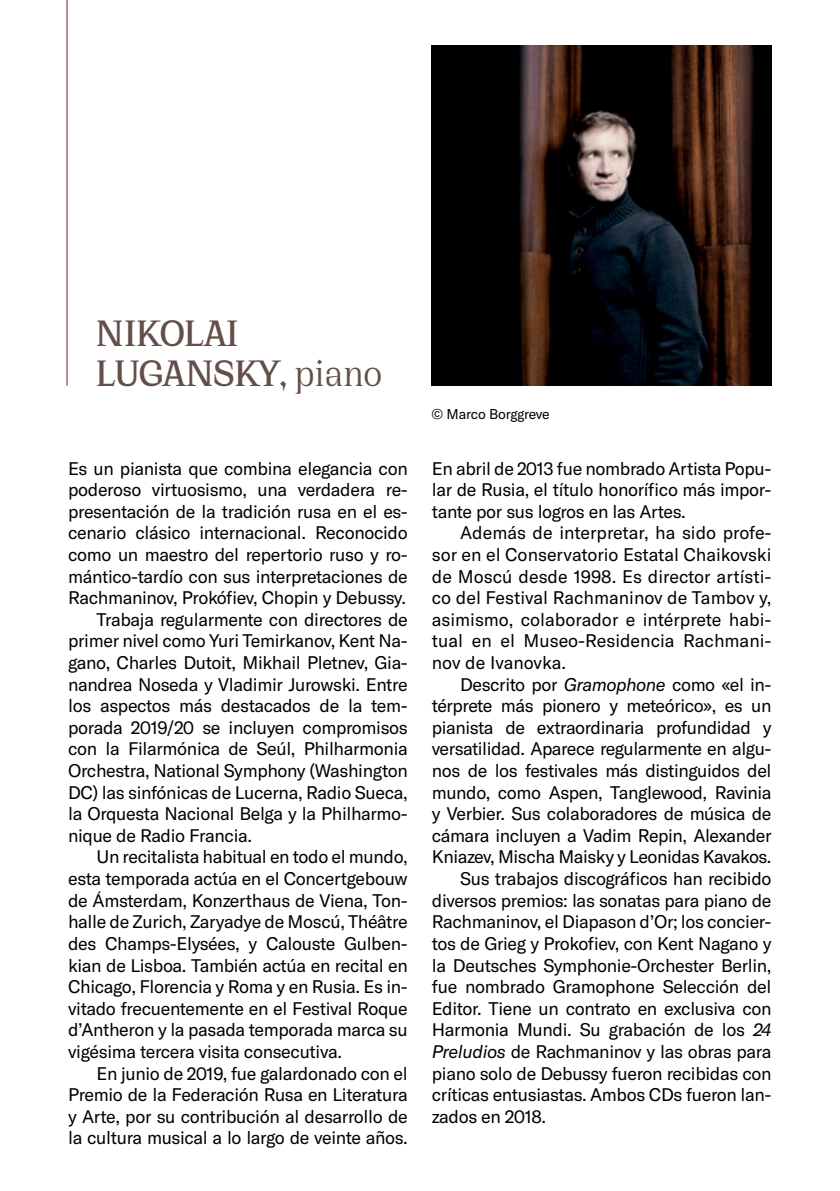
<style>
.page{position:relative;width:840px;height:1191px;background:#fff}
.page>*{position:absolute;margin:0;border:0;box-sizing:border-box;transform-origin:0 0}
.t1{font:700 40px/40px "Cirka";letter-spacing:-.03em;color:#644e49}
.t2{font:18px/21.6px "GT America";letter-spacing:-.02em;color:#000;text-align:justify}
.t3{font:14px "GT America";letter-spacing:-.02em;color:#000}
.s1{font-weight:400}
.s2{font-style:italic}
</style>
<div class="page">
<hr style="left:67px;top:0;width:1px;height:386px;background:#751c20">
<img style="left:431px;top:45px;width:340px;height:341px">
<h1 class="t1" style="left:96px;top:313px;width:287px">NIKOLAI<br>LUGANSKY, <span class="s1">piano</span></h1>
<p class="t2" style="left:68px;top:457px;width:341px">Es un pianista que combina elegancia con</p>
<p class="t2" style="left:68px;top:479px;width:341px">poderoso virtuosismo, una verdadera re-</p>
<p class="t2" style="left:68px;top:500px;width:341px">presentación de la tradición rusa en el es-</p>
<p class="t2" style="left:68px;top:522px;width:341px">cenario clásico internacional. Reconocido</p>
<p class="t2" style="left:68px;top:544px;width:341px">como un maestro del repertorio ruso y ro-</p>
<p class="t2" style="left:68px;top:565px;width:341px">mántico-tardío con sus interpretaciones de</p>
<p class="t2" style="left:68px;top:587px;width:339px">Rachmaninov, Prokófiev, Chopin y Debussy.</p>
<p class="t2" style="left:96px;top:608px;width:312px">Trabaja regularmente con directores de</p>
<p class="t2" style="left:68px;top:630px;width:341px">primer nivel como Yuri Temirkanov, Kent Na-</p>
<p class="t2" style="left:68px;top:652px;width:341px">gano, Charles Dutoit, Mikhail Pletnev, Gia-</p>
<p class="t2" style="left:68px;top:673px;width:341px">nandrea Noseda y Vladimir Jurowski. Entre</p>
<p class="t2" style="left:68px;top:695px;width:341px">los aspectos más destacados de la tem-</p>
<p class="t2" style="left:68px;top:716px;width:341px">porada 2019/20 se incluyen compromisos</p>
<p class="t2" style="left:68px;top:738px;width:341px">con la Filarmónica de Seúl, Philharmonia</p>
<p class="t2" style="left:68px;top:760px;width:341px">Orchestra, National Symphony (Washington</p>
<p class="t2" style="left:68px;top:781px;width:341px">DC) las sinfónicas de Lucerna, Radio Sueca,</p>
<p class="t2" style="left:68px;top:803px;width:341px">la Orquesta Nacional Belga y la Philharmo-</p>
<p class="t2" style="left:68px;top:824px;width:185px">nique de Radio Francia.</p>
<p class="t2" style="left:96px;top:846px;width:313px">Un recitalista habitual en todo el mundo,</p>
<p class="t2" style="left:68px;top:868px;width:341px">esta temporada actúa en el Concertgebouw</p>
<p class="t2" style="left:68px;top:889px;width:341px">de Ámsterdam, Konzerthaus de Viena, Ton-</p>
<p class="t2" style="left:68px;top:911px;width:341px">halle de Zurich, Zaryadye de Moscú, Théâtre</p>
<p class="t2" style="left:68px;top:932px;width:341px">des Champs-Elysées, y Calouste Gulben-</p>
<p class="t2" style="left:68px;top:954px;width:341px">kian de Lisboa. También actúa en recital en</p>
<p class="t2" style="left:68px;top:976px;width:341px">Chicago, Florencia y Roma y en Rusia. Es in-</p>
<p class="t2" style="left:68px;top:997px;width:341px">vitado frecuentemente en el Festival Roque</p>
<p class="t2" style="left:68px;top:1019px;width:341px">d’Antheron y la pasada temporada marca su</p>
<p class="t2" style="left:68px;top:1040px;width:275px">vigésima tercera visita consecutiva.</p>
<p class="t2" style="left:96px;top:1062px;width:313px">En junio de 2019, fue galardonado con el</p>
<p class="t2" style="left:68px;top:1084px;width:341px">Premio de la Federación Rusa en Literatura</p>
<p class="t2" style="left:68px;top:1105px;width:341px">y Arte, por su contribución al desarrollo de</p>
<p class="t2" style="left:68px;top:1127px;width:341px">la cultura musical a lo largo de veinte años.</p>
<p class="t3" style="left:431px;top:406px;width:120px">© Marco Borggreve</p>
<p class="t2" style="left:431px;top:457px;width:341px">En abril de 2013 fue nombrado Artista Popu&shy;lar de Rusia, el título honorífico más impor&shy;tante por sus logros en las Artes.</p>
<p class="t2" style="left:431px;top:522px;width:341px;text-indent:28px">Además de interpretar, ha sido profe&shy;sor en el Conservatorio Estatal Chaikovski de Moscú desde 1998. Es director artísti&shy;co del Festival Rachmaninov de Tambov y, asimismo, colaborador e intérprete habi&shy;tual en el Museo-Residencia Rachmani&shy;nov de Ivanovka.</p>
<p class="t2" style="left:460px;top:673px;width:312px">Descrito por <span class="s2">Gramophone</span> como «el in-</p>
<p class="t2" style="left:431px;top:695px;width:341px">térprete más pionero y meteórico», es un</p>
<p class="t2" style="left:431px;top:716px;width:341px">pianista de extraordinaria profundidad y</p>
<p class="t2" style="left:431px;top:738px;width:341px">versatilidad. Aparece regularmente en algu-</p>
<p class="t2" style="left:431px;top:760px;width:341px">nos de los festivales más distinguidos del</p>
<p class="t2" style="left:431px;top:781px;width:341px">mundo, como Aspen, Tanglewood, Ravinia</p>
<p class="t2" style="left:431px;top:803px;width:341px">y Verbier. Sus colaboradores de música de</p>
<p class="t2" style="left:431px;top:824px;width:341px">cámara incluyen a Vadim Repin, Alexander</p>
<p class="t2" style="left:431px;top:846px;width:341px">Kniazev, Mischa Maisky y Leonidas Kavakos.</p>
<p class="t2" style="left:460px;top:868px;width:313px">Sus trabajos discográficos han recibido</p>
<p class="t2" style="left:431px;top:889px;width:341px">diversos premios: las sonatas para piano de</p>
<p class="t2" style="left:431px;top:911px;width:341px">Rachmaninov, el Diapason d’Or; los concier-</p>
<p class="t2" style="left:431px;top:932px;width:341px">tos de Grieg y Prokofiev, con Kent Nagano y</p>
<p class="t2" style="left:431px;top:954px;width:341px">la Deutsches Symphonie-Orchester Berlin,</p>
<p class="t2" style="left:431px;top:976px;width:341px">fue nombrado Gramophone Selección del</p>
<p class="t2" style="left:431px;top:997px;width:341px">Editor. Tiene un contrato en exclusiva con</p>
<p class="t2" style="left:431px;top:1019px;width:341px">Harmonia Mundi. Su grabación de los <span class="s2">24</span></p>
<p class="t2" style="left:431px;top:1040px;width:341px"><span class="s2">Preludios</span> de Rachmaninov y las obras para</p>
<p class="t2" style="left:431px;top:1062px;width:341px">piano solo de Debussy fueron recibidas con</p>
<p class="t2" style="left:431px;top:1084px;width:341px">críticas entusiastas. Ambos CDs fueron lan-</p>
<p class="t2" style="left:431px;top:1105px;width:116px">zados en 2018.</p>
</div>
